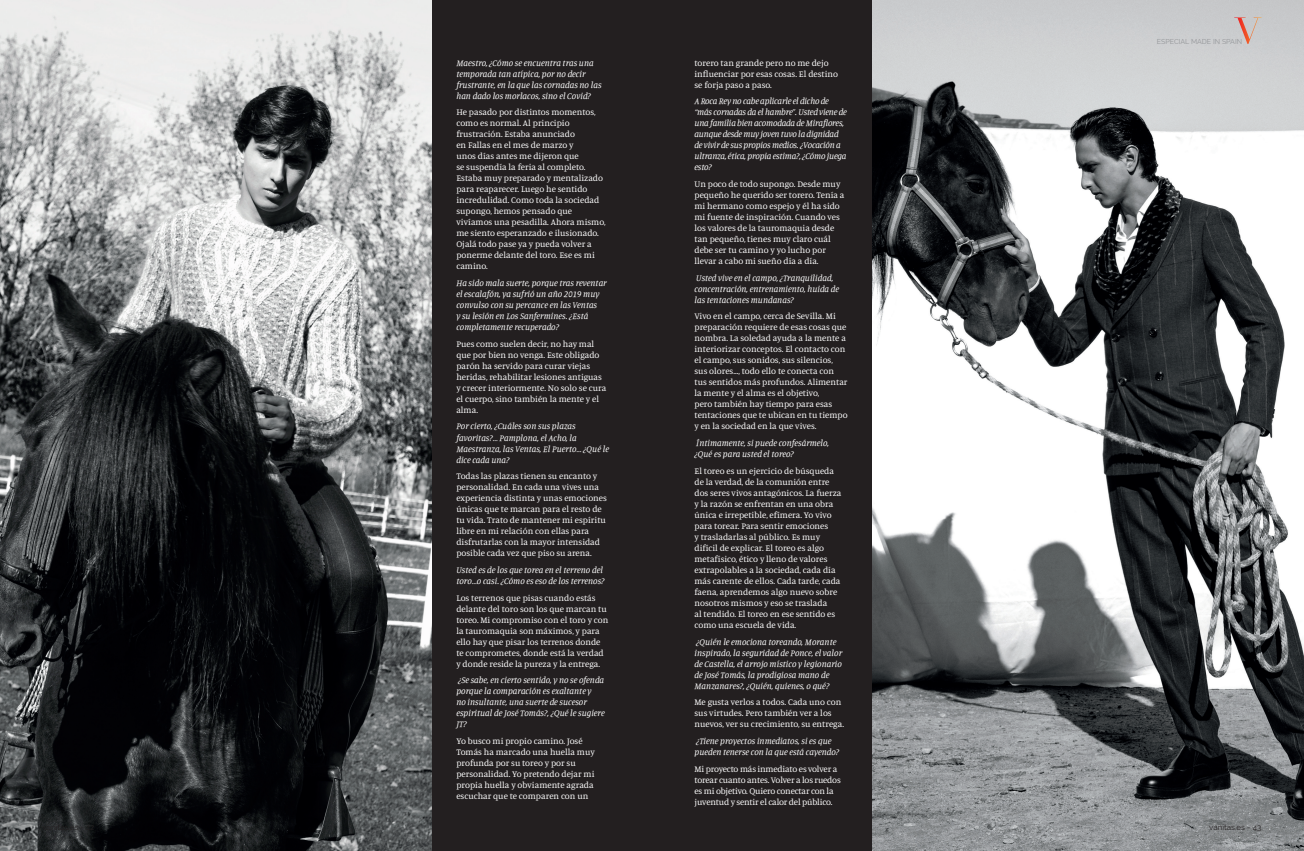
<style>
.page{position:relative;width:1304px;height:851px;background:#fff}
.page>*{position:absolute;margin:0;border:0;box-sizing:border-box;transform-origin:0 0}
.t1{font:9px/11px "Manuale";color:#fff}
.t2{font:italic 9px/11px "Manuale";color:#fff}
.t3{font:italic 9px/11px "Manuale";letter-spacing:-.02em;color:#fff}
.t4{font:9px/11px "Manuale";letter-spacing:-.02em;color:#fff}
.t5{font:8px "Raleway";color:#231f20}
.t6{font:7px "Raleway";color:#939598}
</style>
<div class="page">
<div style="left:426px;top:0;width:465px;height:850px;background:#231f20"></div>
<img style="left:872px;top:0;width:432px;height:850px">
<img style="left:0;top:0;width:432px;height:850px">
<svg style="left:1234px;top:17px;width:27px;height:27px"></svg>
<p class="t2" style="left:456px;top:57px;width:147px">Maestro, ¿Cómo se encuentra tras una temporada tan atípica, por no decir frustrante, en la que las cornadas no las han dado los morlacos, sino el Covid?</p>
<p class="t1" style="left:456px;top:106px;width:151px">He pasado por distintos momentos, como es normal. Al principio frustración. Estaba anunciado<br>en Fallas en el mes de marzo y<br>unos días antes me dijeron que<br>se suspendía la feria al completo.<br>Estaba muy preparado y mentalizado para reaparecer. Luego he sentido incredulidad. Como toda la sociedad supongo, hemos pensado que vivíamos una pesadilla. Ahora mismo, me siento esperanzado e ilusionado.<br>Ojalá todo pase ya y pueda volver a ponerme delante del toro. Ese es mi camino.</p>
<p class="t2" style="left:456px;top:277px;width:152px">Ha sido mala suerte, porque tras reventar el escalafón, ya sufrió un año 2019 muy convulso con su percance en las Ventas<br>y su lesión en Los Sanfermines. ¿Está completamente recuperado?</p>
<p class="t1" style="left:456px;top:338px;width:151px">Pues como suelen decir, no hay mal que por bien no venga. Este obligado parón ha servido para curar viejas heridas, rehabilitar lesiones antiguas y crecer interiormente. No solo se cura el cuerpo, sino también la mente y el alma.</p>
<p class="t2" style="left:456px;top:420px;width:154px">Por cierto, ¿Cuáles son sus plazas favoritas?… Pamplona, el Acho, la<br>Maestranza, las Ventas, El Puerto… ¿Qué le dice cada una?</p>
<p class="t1" style="left:456px;top:470px;width:152px">Todas las plazas tienen su encanto y personalidad. En cada una vives una experiencia distinta y unas emociones únicas que te marcan para el resto de tu vida. Trato de mantener mi espíritu libre en mi relación con ellas para disfrutarlas con la mayor intensidad posible cada vez que piso su arena.</p>
<p class="t2" style="left:456px;top:564px;width:150px">Usted es de los que torea en el terreno del toro…o casi. ¿Cómo es eso de los terrenos?</p>
<p class="t1" style="left:456px;top:591px;width:154px">Los terrenos que pisas cuando estás delante del toro son los que marcan tu toreo. Mi compromiso con el toro y con la tauromaquia son máximos, y para ello hay que pisar los terrenos donde te comprometes, donde está la verdad y donde reside la pureza y la entrega.</p>
<p class="t2" style="left:456px;top:674px;width:150px">¿Se sabe, en cierto sentido, y no se ofenda porque la comparación es exaltante y<br>no insultante, una suerte de sucesor espiritual de José Tomás?, ¿Qué le sugiere<br>JT?</p>
<p class="t1" style="left:456px;top:735px;width:140px">Yo busco mi propio camino. José<br>Tomás ha marcado una huella muy profunda por su toreo y por su personalidad. Yo pretendo dejar mi propia huella y obviamente agrada escuchar que te comparen con un</p>
<p class="t1" style="left:694px;top:57px;width:145px">torero tan grande pero no me dejo influenciar por esas cosas. El destino se forja paso a paso.</p>
<p class="t3" style="left:694px;top:95px;width:154px">A Roca Rey no cabe aplicarle el dicho de “más cornadas da el hambre”. Usted viene de una familia bien acomodada de Miraflores, aunque desde muy joven tuvo la dignidad de vivir de sus propios medios. ¿Vocación a ultranza, ética, propia estima?, ¿Cómo juega esto?</p>
<p class="t1" style="left:694px;top:178px;width:152px">Un poco de todo supongo. Desde muy pequeño he querido ser torero. Tenía a mi hermano como espejo y él ha sido mi fuente de inspiración. Cuando ves los valores de la tauromaquia desde tan pequeño, tienes muy claro cuál debe ser tu camino y yo lucho por llevar a cabo mi sueño día a día.</p>
<p class="t2" style="left:694px;top:272px;width:146px">Usted vive en el campo, ¿Tranquilidad, concentración, entrenamiento, huida de las tentaciones mundanas?</p>
<p class="t1" style="left:694px;top:310px;width:155px">Vivo en el campo, cerca de Sevilla. Mi preparación requiere de esas cosas que nombra. La soledad ayuda a la mente a interiorizar conceptos. El contacto con el campo, sus sonidos, sus silencios, sus olores..., todo ello te conecta con tus sentidos más profundos. Alimentar la mente y el alma es el objetivo,<br>pero también hay tiempo para esas tentaciones que te ubican en tu tiempo y en la sociedad en la que vives.</p>
<p class="t2" style="left:694px;top:437px;width:136px">Íntimamente, si puede confesármelo, ¿Qué es para usted el toreo?</p>
<p class="t1" style="left:694px;top:465px;width:148px">El toreo es un ejercicio de búsqueda de la verdad, de la comunión entre dos seres vivos antagónicos. La fuerza y la razón se enfrentan en una obra única e irrepetible, efímera. Yo vivo para torear. Para sentir emociones<br>y trasladarlas al público. Es muy difícil de explicar. El toreo es algo metafísico, ético y lleno de valores extrapolables a la sociedad, cada día más carente de ellos. Cada tarde, cada faena, aprendemos algo nuevo sobre nosotros mismos y eso se traslada<br>al tendido. El toreo en ese sentido es como una escuela de vida.</p>
<p class="t2" style="left:694px;top:635px;width:149px">¿Quién le emociona toreando, Morante inspirado, la seguridad de Ponce, el valor de Castella, el arrojo místico y legionario de José Tomás, la prodigiosa mano de Manzanares?, ¿Quién, quienes, o qué?</p>
<p class="t1" style="left:694px;top:696px;width:151px">Me gusta verlos a todos. Cada uno con sus virtudes. Pero también ver a los nuevos, ver su crecimiento, su entrega.</p>
<p class="t2" style="left:694px;top:735px;width:146px">¿Tiene proyectos inmediatos, si es que pueden tenerse con la que está cayendo?</p>
<p class="t4" style="left:694px;top:762px;width:148px">Mi proyecto más inmediato es volver a torear cuanto antes. Volver a los ruedos es mi objetivo. Quiero conectar con la juventud y sentir el calor del público.</p>
<p class="t6" style="left:1157px;top:37px;width:87px">ESPECIAL MADE IN SPAIN</p>
<p class="t5" style="left:1209px;top:822px;width:54px">vanitas.es - 43</p>
</div>
